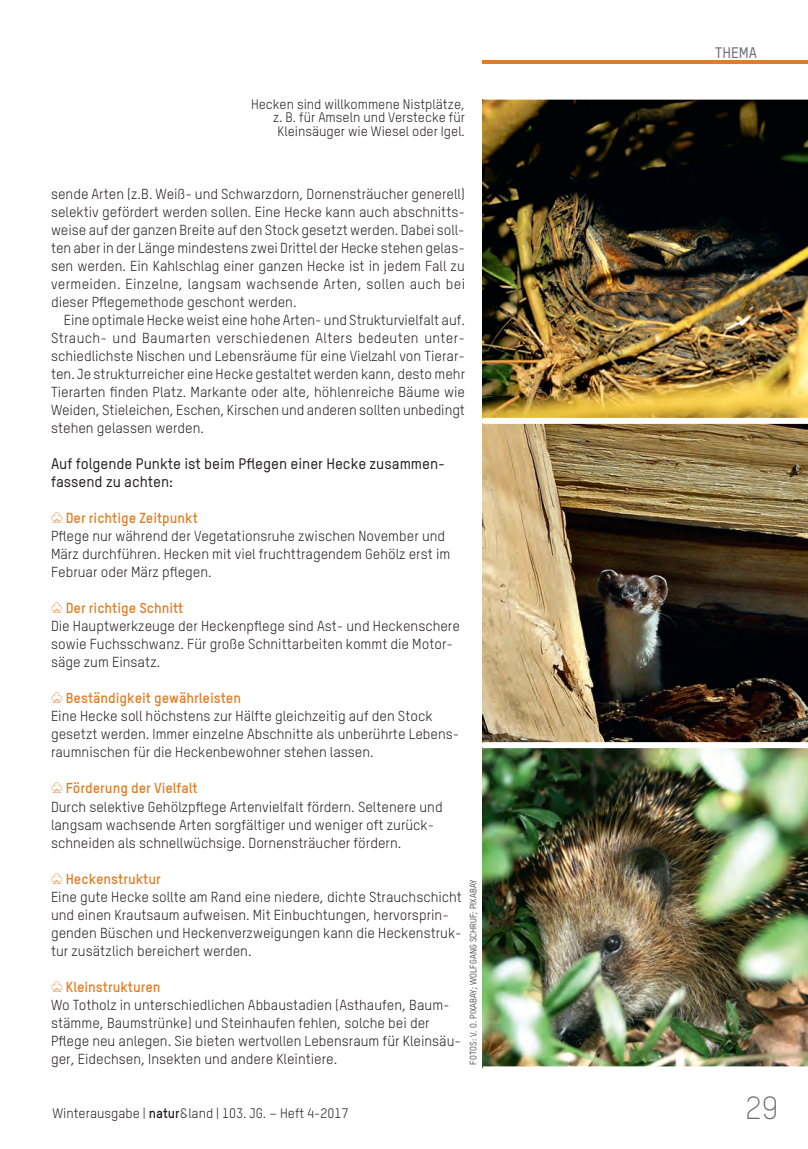
<style>
.page{position:relative;width:808px;height:1149px;background:#fff}
.page>*{position:absolute;margin:0;border:0;box-sizing:border-box;transform-origin:0 0}
.t1{font:300 31.5px "TSTAR";color:#6c6d70}
.t2{font:500 15px/18px "TSTAR";color:#231f20}
.t3{font:500 15px "TSTAR";color:#6c6d70}
.t4{font:14.25px/18px "TSTARPRO";color:#231f20}
.t5{font:13.5px/13.5px "TSTARPRO";color:#231f20;text-align:right}
.t6{font:9px "TSTARPRO";color:#231f20}
.s1{color:#e07e26}
.s2{font-weight:700;color:#e07e26}
.s3{font-weight:700}
</style>
<div class="page">
<hr style="left:482px;top:60px;width:326px;height:4px;background:#e07e26">
<img style="left:483px;top:100px;width:325px;height:318px">
<img style="left:483px;top:424px;width:325px;height:318px">
<img style="left:483px;top:748px;width:325px;height:317px">
<svg style="left:483px;top:1065px;width:325px;height:2px"></svg>
<p class="t5" style="left:251px;top:98px;width:215px">Hecken sind willkommene Nistplätze, z. B. für Amseln und Verstecke für<br>Kleinsäuger wie Wiesel oder Igel.</p>
<p class="t4" style="left:51px;top:186px;width:416px;text-align:justify">sende Arten (z.B. Weiß- und Schwarzdorn, Dornensträucher generell) selektiv gefördert werden sollen. Eine Hecke kann auch abschnitts&shy;weise auf der ganzen Breite auf den Stock gesetzt werden. Dabei soll&shy;ten aber in der Länge mindestens zwei Drittel der Hecke stehen gelas&shy;sen werden. Ein Kahlschlag einer ganzen Hecke ist in jedem Fall zu vermeiden. Einzelne, langsam wachsende Arten, sollen auch bei dieser Pflegemethode geschont werden.</p>
<p class="t4" style="left:51px;top:312px;width:416px;text-align:justify;text-indent:13px">Eine optimale Hecke weist eine hohe Arten- und Strukturvielfalt auf.<br>Strauch- und Baumarten verschiedenen Alters bedeuten unter&shy;schiedlichste Nischen und Lebensräume für eine Vielzahl von Tierar&shy;ten. Je strukturreicher eine Hecke gestaltet werden kann, desto mehr Tierarten finden Platz. Markante oder alte, höhlenreiche Bäume wie Weiden, Stieleichen, Eschen, Kirschen und anderen sollten unbedingt stehen gelassen werden.</p>
<p class="t2" style="left:51px;top:456px;width:396px">Auf folgende Punkte ist beim Pflegen einer Hecke zusammen&shy;fassend zu achten:</p>
<p class="t4" style="left:51px;top:510px;width:401px"><span class="s1">○</span> <span class="s2">Der richtige Zeitpunkt<br></span>Pflege nur während der Vegetationsruhe zwischen November und März durchführen. Hecken mit viel fruchttragendem Gehölz erst im Februar oder März pflegen.</p>
<p class="t4" style="left:51px;top:600px;width:410px"><span class="s1">○</span> <span class="s2">Der richtige Schnitt<br></span>Die Hauptwerkzeuge der Heckenpflege sind Ast- und Heckenschere sowie Fuchsschwanz. Für große Schnittarbeiten kommt die Motor&shy;säge zum Einsatz.</p>
<p class="t4" style="left:51px;top:690px;width:410px"><span class="s1">○</span> <span class="s2">Beständigkeit gewährleisten<br></span>Eine Hecke soll höchstens zur Hälfte gleichzeitig auf den Stock gesetzt werden. Immer einzelne Abschnitte als unberührte Lebens&shy;raumnischen für die Heckenbewohner stehen lassen.</p>
<p class="t4" style="left:51px;top:780px;width:393px"><span class="s1">○</span> <span class="s2">Förderung der Vielfalt<br></span>Durch selektive Gehölzpflege Artenvielfalt fördern. Seltenere und langsam wachsende Arten sorgfältiger und weniger oft zurück&shy;schneiden als schnellwüchsige. Dornensträucher fördern.</p>
<p class="t4" style="left:51px;top:870px;width:412px"><span class="s1">○</span> <span class="s2">Heckenstruktur<br></span>Eine gute Hecke sollte am Rand eine niedere, dichte Strauchschicht und einen Krautsaum aufweisen. Mit Einbuchtungen, hervorsprin&shy;genden Büschen und Heckenverzweigungen kann die Heckenstruk&shy;tur zusätzlich bereichert werden.</p>
<p class="t4" style="left:51px;top:978px;width:411px"><span class="s1">○</span> <span class="s2">Kleinstrukturen<br></span>Wo Totholz in unterschiedlichen Abbaustadien (Asthaufen, Baum&shy;stämme, Baumstrünke) und Steinhaufen fehlen, solche bei der Pflege neu anlegen. Sie bieten wertvollen Lebensraum für Kleinsäu&shy;ger, Eidechsen, Insekten und andere Kleintiere.</p>
<p class="t6" style="left:470px;top:1064px;width:187px;rotate:-90deg">FOTOS: V. O. PIXABAY; WOLFGANG SCHRUF; PIXABAY</p>
<p class="t3" style="left:715px;top:48px;width:43px">THEMA</p>
<p class="t5" style="left:53px;top:1107px;width:297px">Winterausgabe | <span class="s3">natur</span>&amp;land | 103. JG. – Heft 4-2017</p>
<h1 class="t1" style="left:746px;top:1095px;width:34px">29</h1>
</div>
